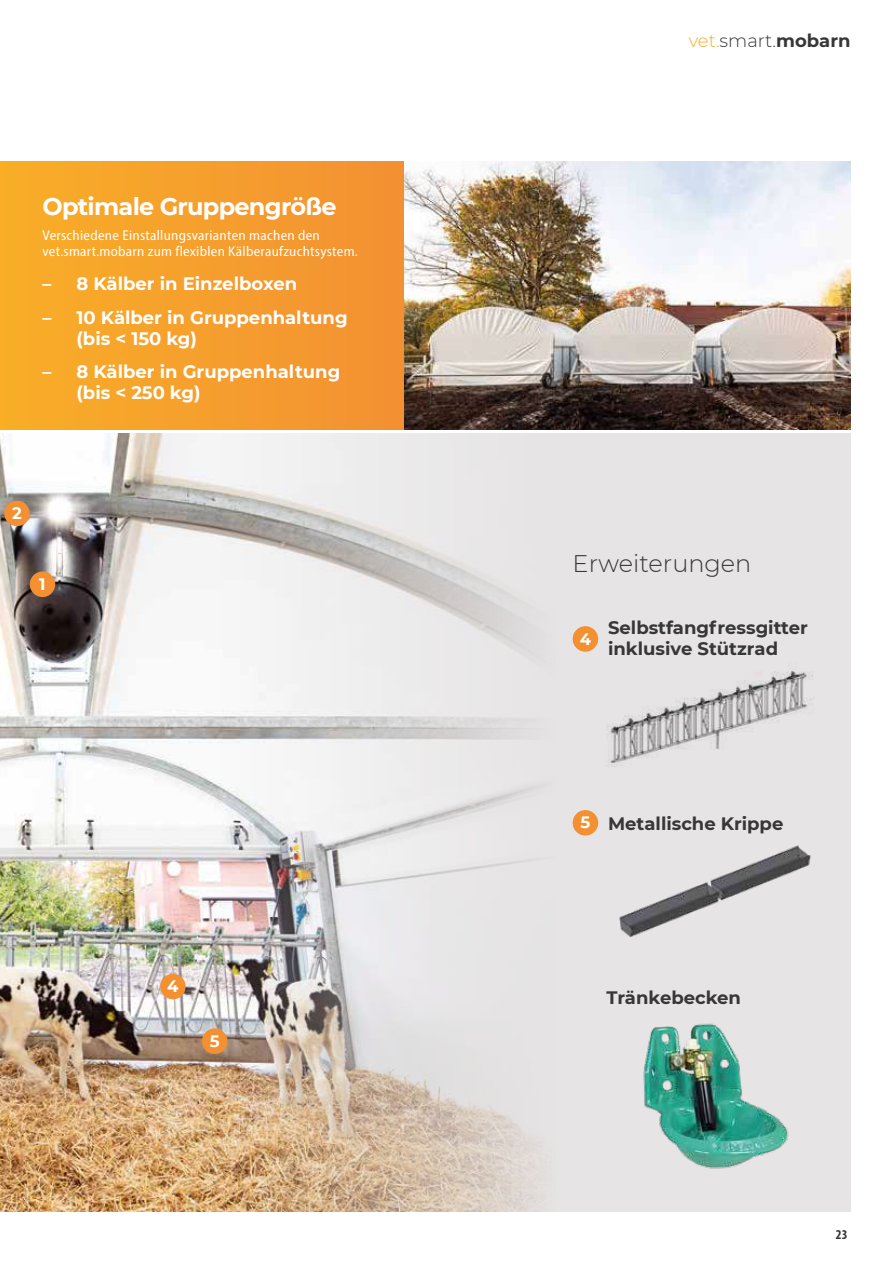
<style>
.page{position:relative;width:893px;height:1263px;background:#fff}
.page>*{position:absolute;margin:0;border:0;box-sizing:border-box;transform-origin:0 0}
.t1{font:700 24px "Montserrat";letter-spacing:-.03em;color:#fff}
.t2{font:300 24px "Montserrat";color:#373737}
.t3{font:700 18px/21px "Montserrat";color:#fff}
.t4{font:700 18px/21px "Montserrat";color:#373737}
.t5{font:300 18px "Montserrat";color:#373737}
.t6{font:700 16.5px "Montserrat";color:#fff}
.t7{font:semi-condensed 14.25px/16.5px "Myriad Pro";letter-spacing:.02em;color:#fff}
.t8{font:700 condensed 13.5px "Myriad Pro";color:#373737}
.s1{color:#f9ae27}
.s2{font-weight:700}
</style>
<div class="page">
<div style="left:0;top:434px;width:850px;height:778px;background:#e6e4e5"></div>
<img style="left:0;top:434px;width:599px;height:778px">
<img style="left:404px;top:162px;width:446px;height:267px">
<img style="left:643px;top:1023px;width:146px;height:146px">
<img style="left:619px;top:845px;width:192px;height:92px">
<img style="left:606px;top:671px;width:208px;height:96px">
<div style="left:0;top:162px;width:404px;height:267px;background:linear-gradient(to right,#f9ae27,#f39033)"></div>
<div style="left:4px;top:501px;width:26px;height:25px;background:#f39032;border-radius:50%"></div>
<div style="left:30px;top:571px;width:25px;height:26px;background:#f39032;border-radius:50%"></div>
<div style="left:160px;top:974px;width:26px;height:25px;background:#f39032;border-radius:50%"></div>
<div style="left:202px;top:1028px;width:25px;height:26px;background:#f39032;border-radius:50%"></div>
<div style="left:573px;top:626px;width:25px;height:26px;background:#f39032;border-radius:50%"></div>
<div style="left:573px;top:810px;width:25px;height:25px;background:#f39032;border-radius:50%"></div>
<h1 class="t1" style="left:43px;top:189px;width:295px">Optimale Gruppengröße</h1>
<p class="t7" style="left:43px;top:226px;width:317px">Verschiedene Einstallungsvarianten machen den vet.smart.mobarn zum flexiblen Kälberaufzuchtsystem.</p>
<p class="t3" style="left:43px;top:272px;width:256px">– 8 Kälber in Einzelboxen</p>
<p class="t3" style="left:77px;top:306px;width:273px;text-indent:-34px">– 10 Kälber in Gruppenhaltung (bis &lt; 150 kg)</p>
<p class="t3" style="left:77px;top:361px;width:265px;text-indent:-34px">– 8 Kälber in Gruppenhaltung (bis &lt; 250 kg)</p>
<p class="t6" style="left:12px;top:501px;width:11px">2</p>
<p class="t6" style="left:39px;top:572px;width:8px">1</p>
<p class="t6" style="left:167px;top:974px;width:13px">4</p>
<p class="t6" style="left:210px;top:1029px;width:11px">5</p>
<p class="t5" style="left:689px;top:29px;width:163px"><span class="s1">vet.</span>smart.<span class="s2">mobarn</span></p>
<h1 class="t2" style="left:573px;top:547px;width:180px">Erweiterungen</h1>
<p class="t6" style="left:580px;top:627px;width:13px">4</p>
<p class="t4" style="left:608px;top:616px;width:201px">Selbstfangfressgitter inklusive Stützrad</p>
<p class="t6" style="left:580px;top:811px;width:11px">5</p>
<p class="t4" style="left:608px;top:812px;width:177px">Metallische Krippe</p>
<p class="t4" style="left:606px;top:986px;width:136px">Tränkebecken</p>
<p class="t8" style="left:836px;top:1226px;width:13px">23</p>
</div>
